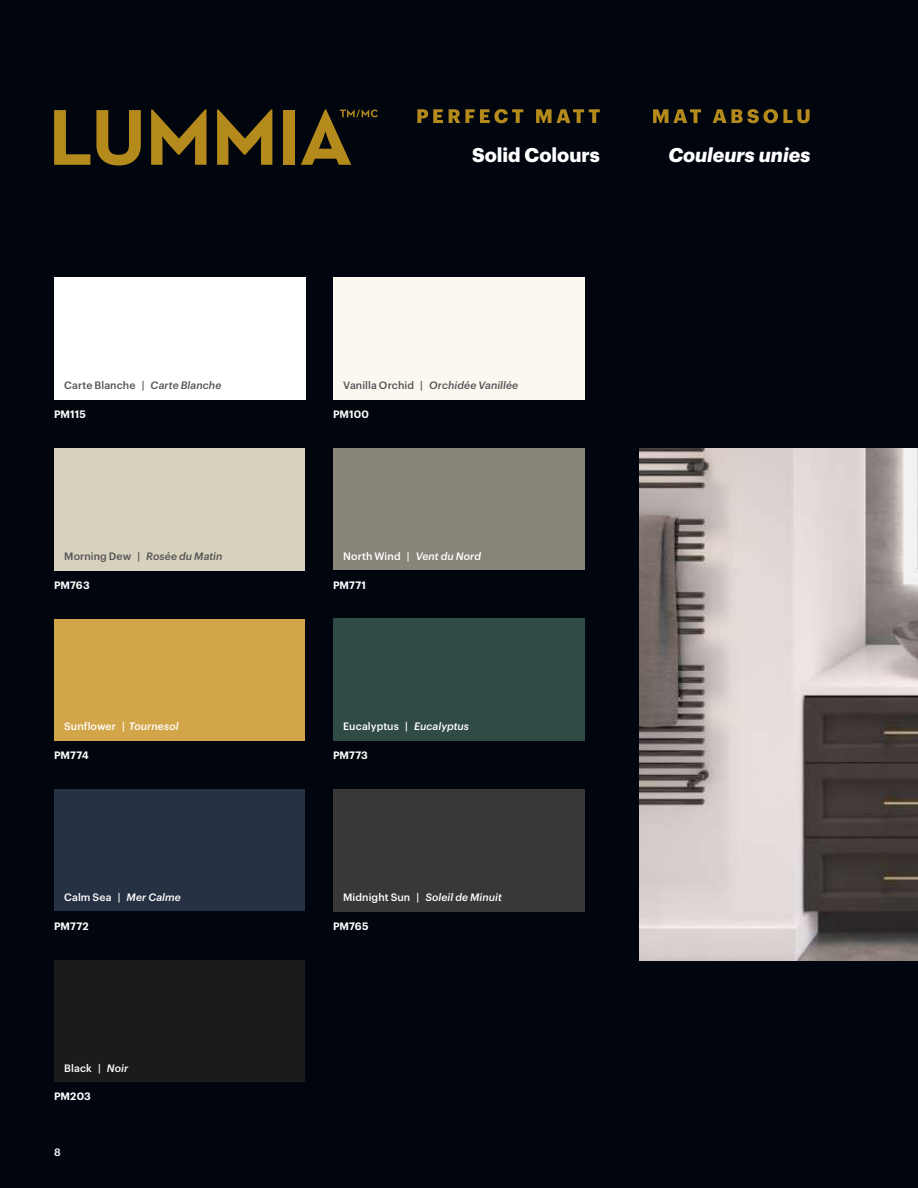
<style>
.page{position:relative;width:918px;height:1188px;background:#01060e}
.page>*{position:absolute;margin:0;border:0;box-sizing:border-box;transform-origin:0 0}
.t1{font:italic 700 19.5px "Graphik";color:#fff}
.t2{font:700 19.5px "Graphik";color:#fff}
.t3{font:500 10.5px "Graphik";letter-spacing:.01em;color:#fff}
.t4{font:italic 500 10.5px "Graphik";letter-spacing:.005em;color:#535355}
.t5{font:600 10.5px "Graphik";letter-spacing:.005em;color:#fff}
.t6{font:italic 500 10.5px "Graphik";letter-spacing:.005em;color:#fff}
.t7{font:500 10.5px "Graphik";letter-spacing:.01em;color:#535355}
.s1{font-style:italic}
.s2{font-style:normal}
</style>
<div class="page">
<img style="left:639px;top:448px;width:279px;height:512px">
<div style="left:333px;top:448px;width:252px;height:122px;background:#888479"></div>
<div style="left:333px;top:278px;width:252px;height:121px;background:#fcf8ef"></div>
<div style="left:333px;top:619px;width:252px;height:121px;background:#304b46"></div>
<div style="left:54px;top:619px;width:251px;height:122px;background:#d2a548"></div>
<div style="left:54px;top:448px;width:251px;height:122px;background:#d8d1be"></div>
<div style="left:54px;top:278px;width:251px;height:121px;background:#fff"></div>
<div style="left:54px;top:789px;width:251px;height:122px;background:#263143"></div>
<div style="left:54px;top:960px;width:251px;height:122px;background:#1a1b1b"></div>
<div style="left:333px;top:790px;width:252px;height:121px;background:#393836"></div>
<svg style="left:417px;top:109px;width:26px;height:14px"></svg>
<svg style="left:449px;top:109px;width:74px;height:14px"></svg>
<svg style="left:536px;top:109px;width:64px;height:14px"></svg>
<svg style="left:653px;top:109px;width:48px;height:14px"></svg>
<svg style="left:713px;top:109px;width:97px;height:14px"></svg>
<div style="left:283px;top:110px;width:12px;height:55px;background:#b58a1c"></div>
<svg style="left:151px;top:110px;width:55px;height:55px"></svg>
<svg style="left:217px;top:110px;width:55px;height:55px"></svg>
<svg style="left:96px;top:110px;width:45px;height:56px"></svg>
<svg style="left:54px;top:110px;width:36px;height:55px"></svg>
<svg style="left:301px;top:110px;width:77px;height:55px"></svg>
<h1 class="t2" style="left:472px;top:140px;width:129px">Solid Colours</h1>
<h1 class="t1" style="left:668px;top:140px;width:144px">Couleurs unies</h1>
<p class="t7" style="left:64px;top:377px;width:159px">Carte Blanche | <span class="s1">Carte Blanche</span></p>
<p class="t4" style="left:343px;top:377px;width:177px"><span class="s2">Vanilla Orchid |</span> Orchidée Vanillée</p>
<p class="t5" style="left:54px;top:407px;width:33px">PM115</p>
<p class="t5" style="left:333px;top:407px;width:38px">PM100</p>
<p class="t4" style="left:64px;top:548px;width:160px"><span class="s2">Morning Dew |</span> Rosée du Matin</p>
<p class="t3" style="left:343px;top:548px;width:139px">North Wind | <span class="s1">Vent du Nord</span></p>
<p class="t5" style="left:54px;top:577px;width:37px">PM763</p>
<p class="t5" style="left:333px;top:577px;width:35px">PM771</p>
<p class="t3" style="left:64px;top:719px;width:116px">Sunflower | <span class="s1">Tournesol</span></p>
<p class="t3" style="left:343px;top:718px;width:128px">Eucalyptus | <span class="s1">Eucalyptus</span></p>
<p class="t5" style="left:54px;top:748px;width:36px">PM774</p>
<p class="t5" style="left:333px;top:748px;width:36px">PM773</p>
<p class="t3" style="left:64px;top:889px;width:118px">Calm Sea | <span class="s1">Mer Calme</span></p>
<p class="t6" style="left:343px;top:889px;width:160px"><span class="s2">Midnight Sun |</span> Soleil de Minuit</p>
<p class="t5" style="left:54px;top:918px;width:36px">PM772</p>
<p class="t5" style="left:333px;top:918px;width:37px">PM765</p>
<p class="t3" style="left:64px;top:1060px;width:66px">Black | <span class="s1">Noir</span></p>
<p class="t5" style="left:54px;top:1088px;width:38px">PM203</p>
<p class="t3" style="left:54px;top:1144px;width:8px">8</p>
</div>
